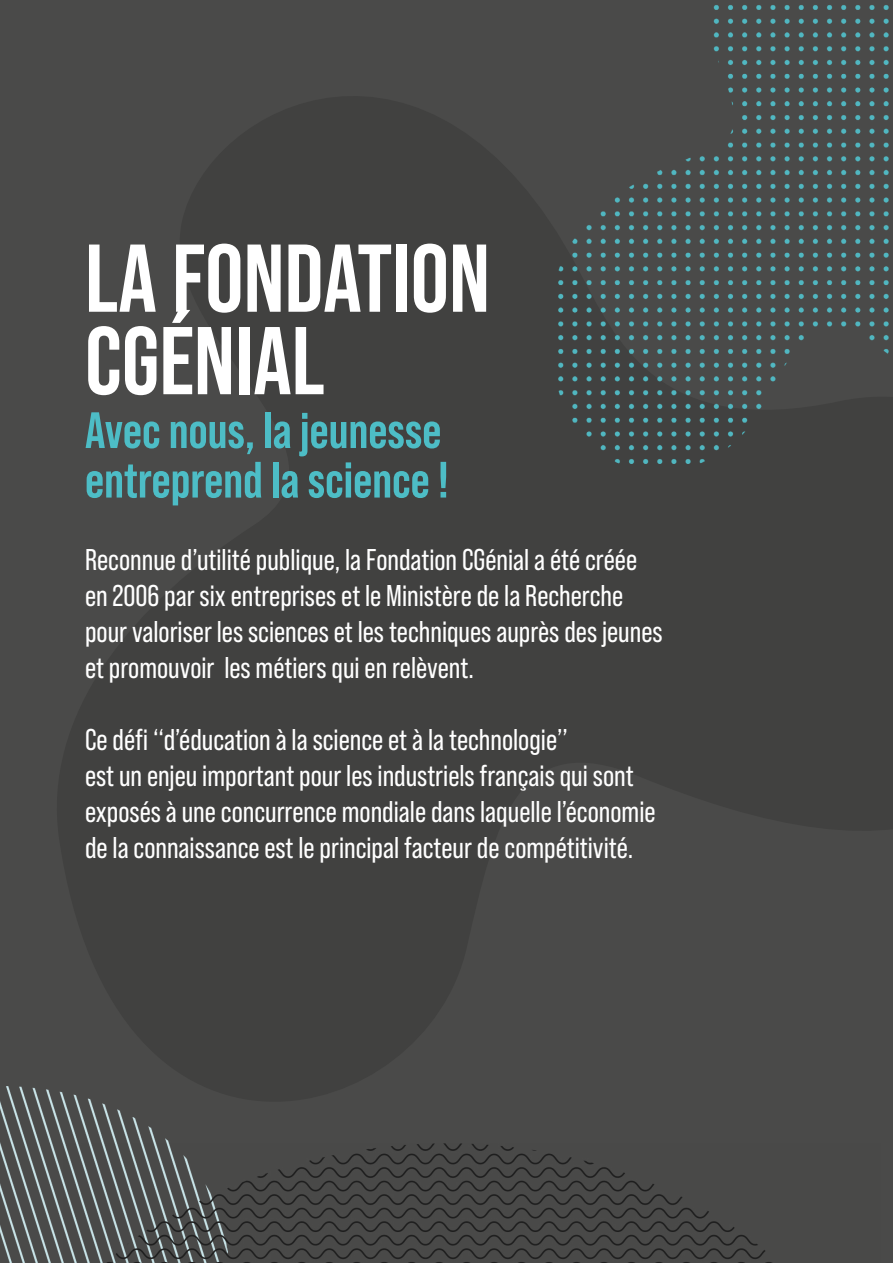
<style>
.page{position:relative;width:893px;height:1263px;background:#414140}
.page>*{position:absolute;margin:0;border:0;box-sizing:border-box;transform-origin:0 0}
.t1{font:700 96px/82.5px "Bebas Neue Pro";color:#fff}
.t2{font:700 51px/49.5px "Bebas Neue Pro";color:#4dbdc6}
.t3{font:30px/36px "Bebas Neue Pro";color:#fff}
</style>
<div class="page">
<img style="left:558px;top:5px;width:331px;height:459px">
<img style="left:0;top:1086px;width:169px;height:177px">
<img style="left:64px;top:1144px;width:708px;height:119px">
<h1 class="t1" style="left:85px;top:236px;width:407px">LA FONDATION<br>CGéNIAL</h1>
<h2 class="t2" style="left:85px;top:405px;width:365px">Avec nous, la jeunesse entreprend la science !</h2>
<p class="t3" style="left:85px;top:541px;width:579px">Reconnue d’utilité publique, la Fondation CGénial a été créée en 2006 par six entreprises et le Ministère de la Recherche pour valoriser les sciences et les techniques auprès des jeunes et promouvoir les métiers qui en relèvent.</p>
<p class="t3" style="left:85px;top:721px;width:572px">Ce défi ‘‘d’éducation à la science et à la technologie’’<br>est un enjeu important pour les industriels français qui sont exposés à une concurrence mondiale dans laquelle l’économie de la connaissance est le principal facteur de compétitivité.</p>
</div>
